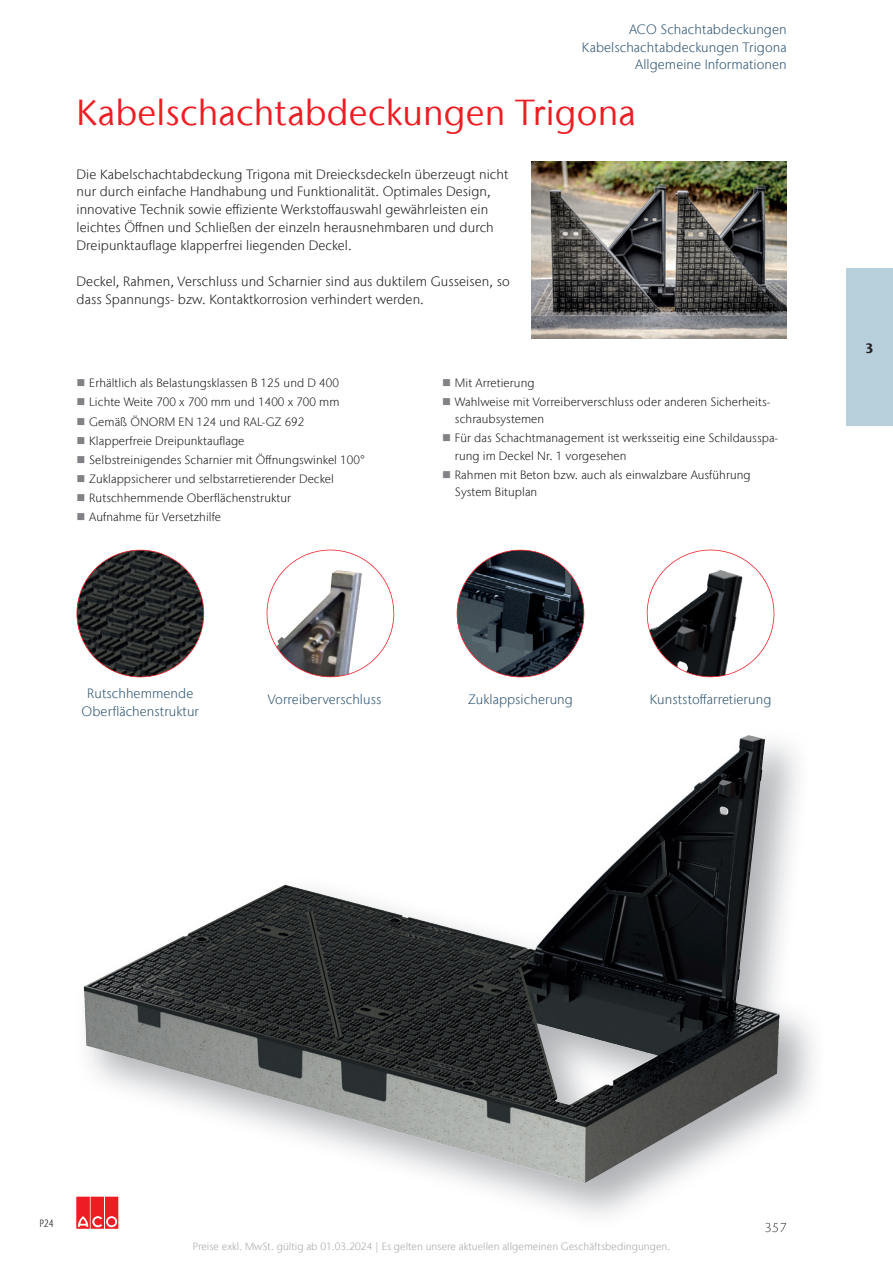
<style>
.page{position:relative;width:893px;height:1263px;background:#fff}
.page>*{position:absolute;margin:0;border:0;box-sizing:border-box;transform-origin:0 0}
.t1{font:36px "Stone Sans IIITC Com";letter-spacing:.005em;color:#ee1d23}
.t2{font:300 13.5px/17.9px "Stone Sans IIITC Com";letter-spacing:.005em;color:#231f20}
.t3{font:300 13.5px/17.9px "Stone Sans IIITC Com";letter-spacing:.005em;color:#335875;text-align:right}
.t4{font:300 13.5px "Stone Sans IIITC Com";color:#57585a}
.t5{font:700 13.5px "Stone Sans IIITC Com";color:#231f20}
.t6{font:300 12px/17px "Stone Sans IIITC Com";letter-spacing:.005em;color:#231f20}
.t7{font:300 10.5px "Stone Sans IIITC Com";letter-spacing:.005em;color:#a8a9ad}
.t8{font:300 condensed 10.5px "Stone Sans IIITC Com";color:#231f20}
.s1{color:#808285}
</style>
<div class="page">
<div style="left:846px;top:268px;width:47px;height:157px;background:#b8cfdc"></div>
<img style="left:532px;top:162px;width:255px;height:176px">
<img style="left:76px;top:735px;width:738px;height:494px">
<img style="left:77px;top:1197px;width:41px;height:31px">
<svg style="left:78px;top:1216px;width:39px;height:11px"></svg>
<img style="left:765px;top:1223px;width:21px;height:7px">
<img style="left:587px;top:735px;width:160px;height:155px">
<svg style="left:77px;top:550px;width:127px;height:127px"></svg>
<svg style="left:266px;top:549px;width:129px;height:129px"></svg>
<svg style="left:457px;top:550px;width:127px;height:127px"></svg>
<svg style="left:646px;top:549px;width:129px;height:129px"></svg>
<p class="t3" style="left:582px;top:20px;width:206px">ACO Schachtabdeckungen<br>Kabelschachtabdeckungen Trigona<br>Allgemeine Informationen</p>
<h1 class="t1" style="left:77px;top:90px;width:561px">Kabelschachtabdeckungen Trigona</h1>
<p class="t2" style="left:77px;top:165px;width:433px">Die Kabelschachtabdeckung Trigona mit Dreiecksdeckeln überzeugt nicht nur durch einfache Handhabung und Funktionalität. Optimales Design, innovative Technik sowie effiziente Werkstoffauswahl gewährleisten ein leichtes Öffnen und Schließen der einzeln herausnehmbaren und durch Dreipunktauflage klapperfrei liegenden Deckel.</p>
<p class="t2" style="left:77px;top:272px;width:435px">Deckel, Rahmen, Verschluss und Scharnier sind aus duktilem Gusseisen, so dass Spannungs- bzw. Kontaktkorrosion verhindert werden.</p>
<p class="t6" style="left:77px;top:374px;width:264px"><span class="s1">■</span> Erhältlich als Belastungsklassen B 125 und D 400</p>
<p class="t6" style="left:77px;top:394px;width:264px"><span class="s1">■</span> Lichte Weite 700 x 700 mm und 1400 x 700 mm</p>
<p class="t6" style="left:77px;top:413px;width:229px"><span class="s1">■</span> Gemäß ÖNORM EN 124 und RAL-GZ 692</p>
<p class="t6" style="left:77px;top:432px;width:169px"><span class="s1">■</span> Klapperfreie Dreipunktauflage</p>
<p class="t6" style="left:77px;top:451px;width:290px"><span class="s1">■</span> Selbstreinigendes Scharnier mit Öffnungswinkel 100°</p>
<p class="t6" style="left:77px;top:470px;width:259px"><span class="s1">■</span> Zuklappsicherer und selbstarretierender Deckel</p>
<p class="t6" style="left:77px;top:489px;width:216px"><span class="s1">■</span> Rutschhemmende Oberflächenstruktur</p>
<p class="t6" style="left:77px;top:508px;width:146px"><span class="s1">■</span> Aufnahme für Versetzhilfe</p>
<p class="t6" style="left:442px;top:374px;width:94px"><span class="s1">■</span> Mit Arretierung</p>
<p class="t6" style="left:455px;top:394px;width:317px;text-indent:-13px"><span class="s1">■</span> Wahlweise mit Vorreiberverschluss oder anderen Sicherheits&shy;schraubsystemen</p>
<p class="t6" style="left:455px;top:430px;width:325px;text-indent:-13px"><span class="s1">■</span> Für das Schachtmanagement ist werksseitig eine Schildausspa&shy;rung im Deckel Nr. 1 vorgesehen</p>
<p class="t6" style="left:455px;top:466px;width:297px;text-indent:-13px"><span class="s1">■</span> Rahmen mit Beton bzw. auch als einwalzbare Ausführung<br>System Bituplan</p>
<p class="t3" style="left:82px;top:684px;width:119px;text-align:center">Rutschhemmende<br>Oberflächenstruktur</p>
<p class="t3" style="left:268px;top:691px;width:115px">Vorreiberverschluss</p>
<p class="t3" style="left:468px;top:691px;width:106px">Zuklappsicherung</p>
<p class="t3" style="left:650px;top:691px;width:123px">Kunststoffarretierung</p>
<p class="t5" style="left:865px;top:340px;width:10px">3</p>
<p class="t8" style="left:39px;top:1217px;width:16px">P24</p>
<p class="t4" style="left:764px;top:1219px;width:24px">357</p>
<p class="t7" style="left:193px;top:1240px;width:479px">Preise exkl. MwSt. gültig ab 01.03.2024 | Es gelten unsere aktuellen allgemeinen Geschäftsbedingungen.</p>
</div>
